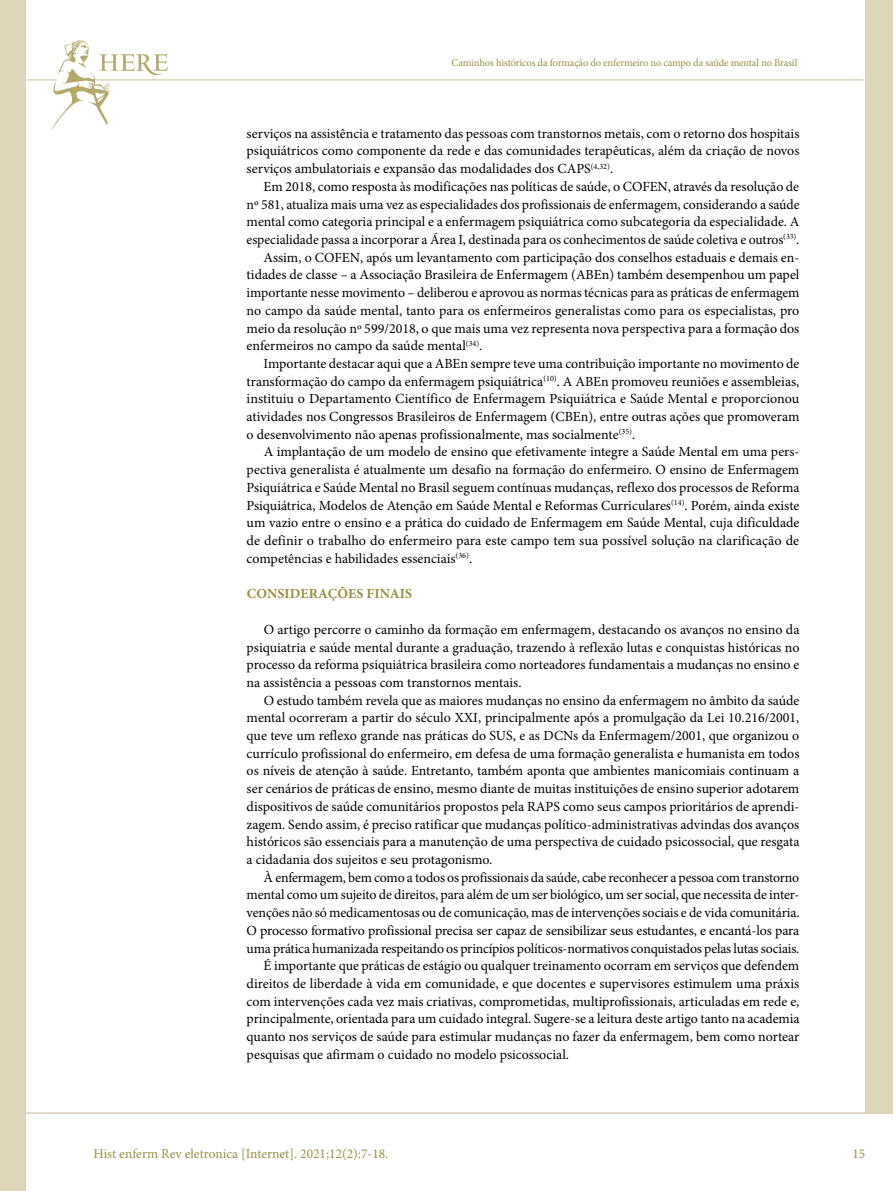
<style>
.page{position:relative;width:893px;height:1191px;background:#fff}
.page>*{position:absolute;margin:0;border:0;box-sizing:border-box;transform-origin:0 0}
.t1{font:13.95px/17.7px "Minion Pro";letter-spacing:-.005em;color:#000;text-align:justify}
.t2{font:700 13.95px "Minion Pro";letter-spacing:.01em;color:#9b8e3f}
.t3{font:13.5px "Minion Pro";color:#9b8e3f}
.t4{font:10.5px "Minion Pro";letter-spacing:-.015em;color:#9b8e3f}
</style>
<div class="page">
<hr style="left:0;top:1112px;width:893px;height:1px;background:#dcd5b9">
<hr style="left:0;top:79px;width:863px;height:2px;background:#dcd5b9">
<div style="left:865px;top:0;width:28px;height:1113px;background:#dcd5b9"></div>
<div style="left:0;top:0;width:26px;height:1191px;background:#dcd5b9"></div>
<svg style="left:50px;top:40px;width:118px;height:91px"></svg>
<p class="t4" style="left:451px;top:56px;width:347px">Caminhos históricos da formação do enfermeiro no campo da saúde mental no Brasil</p>
<p class="t1" style="left:247px;top:124px;width:554px">serviços na assistência e tratamento das pessoas com transtornos metais, com o retorno dos hospitais psiquiátricos como componente da rede e das comunidades terapêuticas, além da criação de novos serviços ambulatoriais e expansão das modalidades dos CAPS<sup>(4,32)</sup>.</p>
<p class="t1" style="left:264px;top:178px;width:537px">Em 2018, como resposta às modificações nas políticas de saúde, o COFEN, através da resolução de</p>
<p class="t1" style="left:247px;top:195px;width:555px">nº 581, atualiza mais uma vez as especialidades dos profissionais de enfermagem, considerando a saúde</p>
<p class="t1" style="left:247px;top:213px;width:554px">mental como categoria principal e a enfermagem psiquiátrica como subcategoria da especialidade. A</p>
<p class="t1" style="left:247px;top:231px;width:554px">especialidade passa a incorporar a Área I, destinada para os conhecimentos de saúde coletiva e outros<sup>(33)</sup>.</p>
<p class="t1" style="left:264px;top:248px;width:537px">Assim, o COFEN, após um levantamento com participação dos conselhos estaduais e demais en-</p>
<p class="t1" style="left:247px;top:266px;width:554px">tidades de classe – a Associação Brasileira de Enfermagem (ABEn) também desempenhou um papel</p>
<p class="t1" style="left:247px;top:284px;width:554px">importante nesse movimento – deliberou e aprovou as normas técnicas para as práticas de enfermagem</p>
<p class="t1" style="left:247px;top:301px;width:554px">no campo da saúde mental, tanto para os enfermeiros generalistas como para os especialistas, pro</p>
<p class="t1" style="left:247px;top:319px;width:554px">meio da resolução nº 599/2018, o que mais uma vez representa nova perspectiva para a formação dos</p>
<p class="t1" style="left:247px;top:337px;width:237px">enfermeiros no campo da saúde mental<sup>(34)</sup>.</p>
<p class="t1" style="left:264px;top:355px;width:537px">Importante destacar aqui que a ABEn sempre teve uma contribuição importante no movimento de</p>
<p class="t1" style="left:247px;top:372px;width:554px">transformação do campo da enfermagem psiquiátrica<sup>(10)</sup>. A ABEn promoveu reuniões e assembleias,</p>
<p class="t1" style="left:247px;top:390px;width:554px">instituiu o Departamento Científico de Enfermagem Psiquiátrica e Saúde Mental e proporcionou</p>
<p class="t1" style="left:247px;top:408px;width:554px">atividades nos Congressos Brasileiros de Enfermagem (CBEn), entre outras ações que promoveram</p>
<p class="t1" style="left:247px;top:425px;width:390px">o desenvolvimento não apenas profissionalmente, mas socialmente<sup>(35)</sup>.</p>
<p class="t1" style="left:264px;top:443px;width:537px">A implantação de um modelo de ensino que efetivamente integre a Saúde Mental em uma pers-</p>
<p class="t1" style="left:247px;top:461px;width:554px">pectiva generalista é atualmente um desafio na formação do enfermeiro. O ensino de Enfermagem</p>
<p class="t1" style="left:247px;top:478px;width:554px">Psiquiátrica e Saúde Mental no Brasil seguem contínuas mudanças, reflexo dos processos de Reforma</p>
<p class="t1" style="left:247px;top:496px;width:554px">Psiquiátrica, Modelos de Atenção em Saúde Mental e Reformas Curriculares<sup>(14)</sup>. Porém, ainda existe</p>
<p class="t1" style="left:247px;top:514px;width:554px">um vazio entre o ensino e a prática do cuidado de Enfermagem em Saúde Mental, cuja dificuldade</p>
<p class="t1" style="left:247px;top:532px;width:554px">de definir o trabalho do enfermeiro para este campo tem sua possível solução na clarificação de</p>
<p class="t1" style="left:247px;top:549px;width:227px">competências e habilidades essenciais<sup>(36)</sup>.</p>
<p class="t2" style="left:247px;top:584px;width:167px">CONSIDERAÇÕES FINAIS</p>
<p class="t1" style="left:247px;top:620px;width:554px;text-indent:17px">O artigo percorre o caminho da formação em enfermagem, destacando os avanços no ensino da psiquiatria e saúde mental durante a graduação, trazendo à reflexão lutas e conquistas históricas no processo da reforma psiquiátrica brasileira como norteadores fundamentais a mudanças no ensino e na assistência a pessoas com transtornos mentais.</p>
<p class="t1" style="left:247px;top:691px;width:554px;text-indent:17px">O estudo também revela que as maiores mudanças no ensino da enfermagem no âmbito da saúde mental ocorreram a partir do século XXI, principalmente após a promulgação da Lei 10.216/2001, que teve um reflexo grande nas práticas do SUS, e as DCNs da Enfermagem/2001, que organizou o currículo profissional do enfermeiro, em defesa de uma formação generalista e humanista em todos os níveis de atenção à saúde. Entretanto, também aponta que ambientes manicomiais continuam a ser cenários de práticas de ensino, mesmo diante de muitas instituições de ensino superior adotarem dispositivos de saúde comunitários propostos pela RAPS como seus campos prioritários de aprendi&shy;zagem. Sendo assim, é preciso ratificar que mudanças político-administrativas advindas dos avanços históricos são essenciais para a manutenção de uma perspectiva de cuidado psicossocial, que resgata a cidadania dos sujeitos e seu protagonismo.</p>
<p class="t1" style="left:264px;top:868px;width:537px">À enfermagem, bem como a todos os profissionais da saúde, cabe reconhecer a pessoa com transtorno</p>
<p class="t1" style="left:247px;top:886px;width:554px">mental como um sujeito de direitos, para além de um ser biológico, um ser social, que necessita de inter-</p>
<p class="t1" style="left:247px;top:904px;width:554px">venções não só medicamentosas ou de comunicação, mas de intervenções sociais e de vida comunitária.</p>
<p class="t1" style="left:247px;top:921px;width:554px">O processo formativo profissional precisa ser capaz de sensibilizar seus estudantes, e encantá-los para</p>
<p class="t1" style="left:247px;top:939px;width:554px">uma prática humanizada respeitando os princípios políticos-normativos conquistados pelas lutas sociais.</p>
<p class="t1" style="left:264px;top:957px;width:537px">É importante que práticas de estágio ou qualquer treinamento ocorram em serviços que defendem</p>
<p class="t1" style="left:247px;top:974px;width:554px">direitos de liberdade à vida em comunidade, e que docentes e supervisores estimulem uma práxis</p>
<p class="t1" style="left:247px;top:992px;width:554px">com intervenções cada vez mais criativas, comprometidas, multiprofissionais, articuladas em rede e,</p>
<p class="t1" style="left:247px;top:1010px;width:555px">principalmente, orientada para um cuidado integral. Sugere-se a leitura deste artigo tanto na academia</p>
<p class="t1" style="left:247px;top:1027px;width:554px">quanto nos serviços de saúde para estimular mudanças no fazer da enfermagem, bem como nortear</p>
<p class="t1" style="left:247px;top:1045px;width:324px">pesquisas que afirmam o cuidado no modelo psicossocial.</p>
<p class="t3" style="left:94px;top:1144px;width:296px">Hist enferm Rev eletronica [Internet]. 2021;12(2):7-18.</p>
<p class="t3" style="left:852px;top:1144px;width:14px">15</p>
</div>
